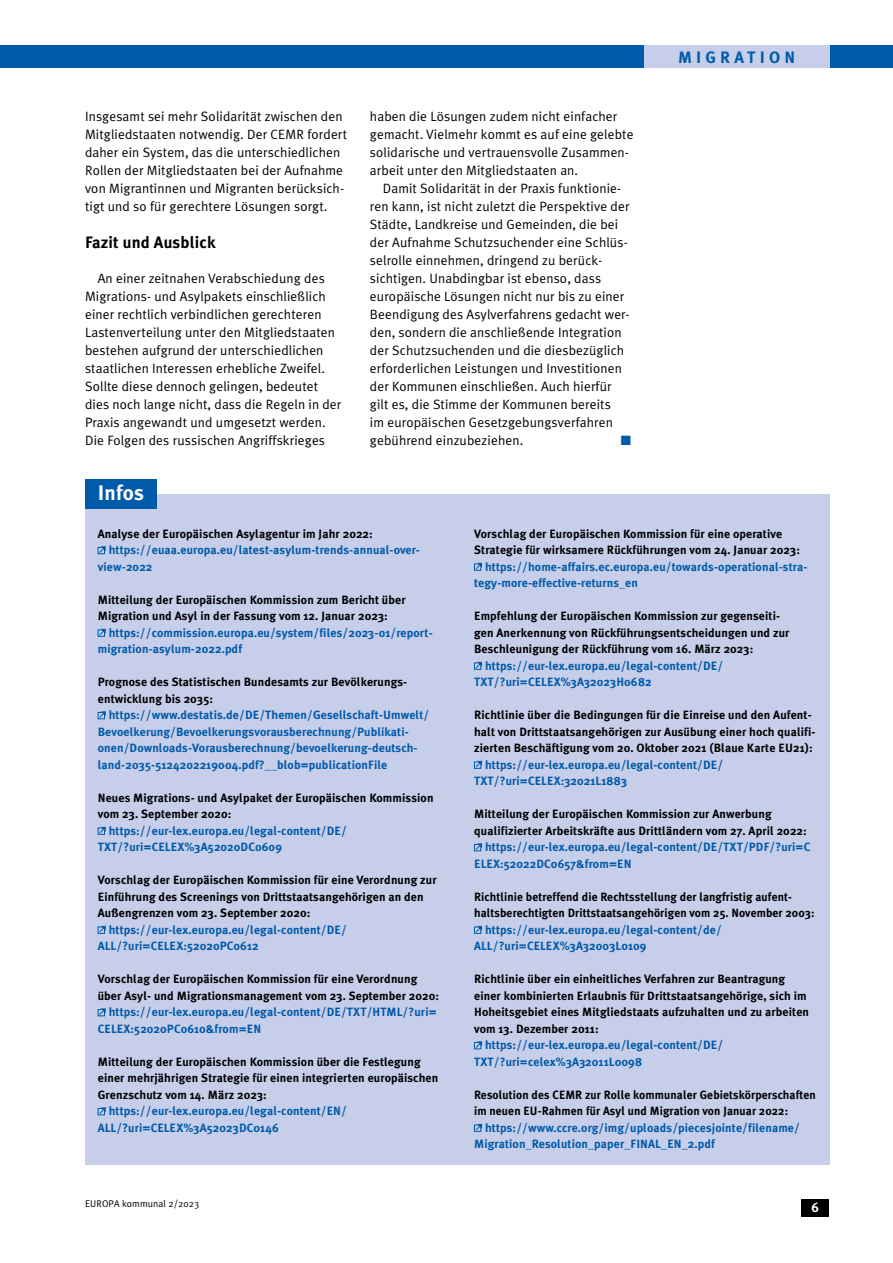
<style>
.page{position:relative;width:893px;height:1263px;background:#fff}
.page>*{position:absolute;margin:0;border:0;box-sizing:border-box;transform-origin:0 0}
.t1{font:700 21px "Meta Plus";letter-spacing:.01em;color:#fff}
.t2{font:700 16.5px "Meta Plus";letter-spacing:.01em;color:#000}
.t3{font:700 16.5px "Meta Plus";letter-spacing:.25em;color:#005aaa}
.t4{font:13.5px/18px "Meta Plus Normal";letter-spacing:.01em;color:#000}
.t5{font:13.5px "Zapf Dingbats ITC";color:#005aaa}
.t6{font:700 13.5px "Meta Plus";color:#fff}
.t7{font:700 12px/16.5px "Meta Plus";letter-spacing:.01em;color:#000}
.t8{font:700 12px/16.5px "Meta Plus";letter-spacing:.01em;color:#005aaa}
.t9{font:9.75px "Meta Plus Normal";letter-spacing:.01em;color:#000}
</style>
<div class="page">
<div style="left:0;top:46px;width:893px;height:22px;background:#005aaa"></div>
<div style="left:644px;top:46px;width:185px;height:22px;background:#c7cee9"></div>
<div style="left:85px;top:495px;width:744px;height:670px;background:#c7cee9"></div>
<div style="left:98px;top:547px;width:7px;height:7px;border:1px solid #005aaa"></div>
<svg style="left:99px;top:546px;width:7px;height:7px"></svg>
<div style="left:98px;top:630px;width:7px;height:7px;border:1px solid #005aaa"></div>
<svg style="left:99px;top:628px;width:7px;height:8px"></svg>
<div style="left:98px;top:712px;width:7px;height:7px;border:1px solid #005aaa"></div>
<svg style="left:99px;top:711px;width:7px;height:7px"></svg>
<div style="left:98px;top:828px;width:7px;height:7px;border:1px solid #005aaa"></div>
<svg style="left:99px;top:826px;width:7px;height:8px"></svg>
<div style="left:98px;top:927px;width:7px;height:7px;border:1px solid #005aaa"></div>
<svg style="left:99px;top:925px;width:7px;height:8px"></svg>
<div style="left:98px;top:1009px;width:7px;height:7px;border:1px solid #005aaa"></div>
<svg style="left:99px;top:1008px;width:7px;height:7px"></svg>
<div style="left:98px;top:1108px;width:7px;height:7px;border:1px solid #005aaa"></div>
<svg style="left:99px;top:1107px;width:7px;height:7px"></svg>
<div style="left:474px;top:564px;width:7px;height:7px;border:1px solid #005aaa"></div>
<svg style="left:475px;top:562px;width:8px;height:8px"></svg>
<div style="left:474px;top:663px;width:7px;height:7px;border:1px solid #005aaa"></div>
<svg style="left:475px;top:661px;width:8px;height:8px"></svg>
<div style="left:474px;top:762px;width:7px;height:7px;border:1px solid #005aaa"></div>
<svg style="left:475px;top:760px;width:8px;height:8px"></svg>
<div style="left:474px;top:844px;width:7px;height:7px;border:1px solid #005aaa"></div>
<svg style="left:475px;top:843px;width:8px;height:7px"></svg>
<div style="left:474px;top:927px;width:7px;height:7px;border:1px solid #005aaa"></div>
<svg style="left:475px;top:925px;width:8px;height:8px"></svg>
<div style="left:474px;top:1042px;width:7px;height:7px;border:1px solid #005aaa"></div>
<svg style="left:475px;top:1041px;width:8px;height:7px"></svg>
<div style="left:474px;top:1125px;width:7px;height:7px;border:1px solid #005aaa"></div>
<svg style="left:475px;top:1123px;width:8px;height:8px"></svg>
<div style="left:85px;top:479px;width:72px;height:30px;background:#005aaa"></div>
<div style="left:801px;top:1199px;width:28px;height:17px;background:#000"></div>
<p class="t4" style="left:85px;top:107px;width:264px">Insgesamt sei mehr Solidarität zwischen den Mitgliedstaaten notwendig. Der CEMR fordert daher ein System, das die unterschiedlichen Rollen der Mitgliedstaaten bei der Aufnahme von Migrantinnen und Migranten berücksich&shy;tigt und so für gerechtere Lösungen sorgt.</p>
<h2 class="t2" style="left:85px;top:233px;width:132px">Fazit und Ausblick</h2>
<p class="t4" style="left:85px;top:269px;width:258px;text-indent:13px">An einer zeitnahen Verabschiedung des Migrations- und Asylpakets einschließlich einer rechtlich verbindlichen gerechteren Lastenverteilung unter den Mitgliedstaaten bestehen aufgrund der unterschiedlichen staatlichen Interessen erhebliche Zweifel.<br>Sollte diese dennoch gelingen, bedeutet dies noch lange nicht, dass die Regeln in der Praxis angewandt und umgesetzt werden.<br>Die Folgen des russischen Angriffskrieges</p>
<h1 class="t1" style="left:98px;top:481px;width:48px">Infos</h1>
<p class="t4" style="left:370px;top:107px;width:265px">haben die Lösungen zudem nicht einfacher gemacht. Vielmehr kommt es auf eine gelebte solidarische und vertrauensvolle Zusammen&shy;arbeit unter den Mitgliedstaaten an.</p>
<p class="t4" style="left:370px;top:179px;width:261px;text-indent:13px">Damit Solidarität in der Praxis funktionie&shy;ren kann, ist nicht zuletzt die Perspektive der Städte, Landkreise und Gemeinden, die bei der Aufnahme Schutzsuchender eine Schlüs&shy;selrolle einnehmen, dringend zu berück&shy;sichtigen. Unabdingbar ist ebenso, dass europäische Lösungen nicht nur bis zu einer Beendigung des Asylverfahrens gedacht wer&shy;den, sondern die anschließende Integration der Schutzsuchenden und die diesbezüglich erforderlichen Leistungen und Investitionen der Kommunen einschließen. Auch hierfür gilt es, die Stimme der Kommunen bereits<br>im europäischen Gesetzgebungsverfahren gebührend einzubeziehen.</p>
<p class="t5" style="left:621px;top:434px;width:12px">■</p>
<h2 class="t3" style="left:678px;top:48px;width:119px">MIGRATION</h2>
<p class="t7" style="left:98px;top:525px;width:277px">Analyse der Europäischen Asylagentur im Jahr 2022:</p>
<p class="t8" style="left:98px;top:542px;width:323px;text-indent:11px">https://euaa.europa.eu/latest-asylum-trends-annual-over&shy;view-2022</p>
<p class="t7" style="left:98px;top:591px;width:309px">Mitteilung der Europäischen Kommission zum Bericht über<br>Migration und Asyl in der Fassung vom 12. Januar 2023:</p>
<p class="t8" style="left:98px;top:624px;width:335px;text-indent:11px">https://commission.europa.eu/system/files/2023-01/report&shy;migration-asylum-2022.pdf</p>
<p class="t7" style="left:98px;top:674px;width:311px">Prognose des Statistischen Bundesamts zur Bevölkerungs&shy;entwicklung bis 2035:</p>
<p class="t8" style="left:98px;top:707px;width:333px;text-indent:11px">https://www.destatis.de/DE/Themen/Gesellschaft-Umwelt/ Bevoelkerung/Bevoelkerungsvorausberechnung/Publikati&shy;onen/Downloads-Vorausberechnung/bevoelkerung-deutsch&shy;land-2035-5124202219004.pdf?__blob=publicationFile</p>
<p class="t7" style="left:98px;top:789px;width:337px">Neues Migrations- und Asylpaket der Europäischen Kommission vom 23. September 2020:</p>
<p class="t8" style="left:98px;top:822px;width:251px;text-indent:11px">https://eur-lex.europa.eu/legal-content/DE/<br>TXT/?uri=CELEX%3A52020DC0609</p>
<p class="t7" style="left:98px;top:872px;width:340px">Vorschlag der Europäischen Kommission für eine Verordnung zur<br>Einführung des Screenings von Drittstaatsangehörigen an den<br>Außengrenzen vom 23. September 2020:</p>
<p class="t8" style="left:98px;top:921px;width:251px;text-indent:11px">https://eur-lex.europa.eu/legal-content/DE/<br>ALL/?uri=CELEX:52020PC0612</p>
<p class="t7" style="left:98px;top:971px;width:343px">Vorschlag der Europäischen Kommission für eine Verordnung über Asyl- und Migrationsmanagement vom 23. September 2020:</p>
<p class="t8" style="left:98px;top:1004px;width:340px;text-indent:11px">https://eur-lex.europa.eu/legal-content/DE/TXT/HTML/?uri=<br>CELEX:52020PC0610&amp;from=EN</p>
<p class="t7" style="left:98px;top:1053px;width:342px">Mitteilung der Europäischen Kommission über die Festlegung einer mehrjährigen Strategie für einen integrierten europäischen<br>Grenzschutz vom 14. März 2023:</p>
<p class="t8" style="left:98px;top:1103px;width:251px;text-indent:11px">https://eur-lex.europa.eu/legal-content/EN/<br>ALL/?uri=CELEX%3A52023DC0146</p>
<p class="t9" style="left:85px;top:1198px;width:116px">EUROPA kommunal 2/2023</p>
<p class="t7" style="left:474px;top:525px;width:327px">Vorschlag der Europäischen Kommission für eine operative<br>Strategie für wirksamere Rückführungen vom 24. Januar 2023:</p>
<p class="t8" style="left:474px;top:558px;width:335px;text-indent:11px">https://home-affairs.ec.europa.eu/towards-operational-stra&shy;tegy-more-effective-returns_en</p>
<p class="t7" style="left:474px;top:608px;width:317px">Empfehlung der Europäischen Kommission zur gegenseiti&shy;gen Anerkennung von Rückführungsentscheidungen und zur<br>Beschleunigung der Rückführung vom 16. März 2023:</p>
<p class="t8" style="left:474px;top:657px;width:250px;text-indent:11px">https://eur-lex.europa.eu/legal-content/DE/<br>TXT/?uri=CELEX%3A32023H0682</p>
<p class="t7" style="left:474px;top:707px;width:343px">Richtlinie über die Bedingungen für die Einreise und den Aufent&shy;halt von Drittstaatsangehörigen zur Ausübung einer hoch qualifi&shy;zierten Beschäftigung vom 20. Oktober 2021 (Blaue Karte EU21):</p>
<p class="t8" style="left:474px;top:756px;width:250px;text-indent:11px">https://eur-lex.europa.eu/legal-content/DE/<br>TXT/?uri=CELEX:32021L1883</p>
<p class="t7" style="left:474px;top:806px;width:334px">Mitteilung der Europäischen Kommission zur Anwerbung qualifizierter Arbeitskräfte aus Drittländern vom 27. April 2022:</p>
<p class="t8" style="left:474px;top:839px;width:338px;text-indent:11px">https://eur-lex.europa.eu/legal-content/DE/TXT/PDF/?uri=C<br>ELEX:52022DC0657&amp;from=EN</p>
<p class="t7" style="left:474px;top:888px;width:342px">Richtlinie betreffend die Rechtsstellung der langfristig aufent&shy;haltsberechtigten Drittstaatsangehörigen vom 25. November 2003:</p>
<p class="t8" style="left:474px;top:921px;width:249px;text-indent:11px">https://eur-lex.europa.eu/legal-content/de/<br>ALL/?uri=CELEX%3A32003L0109</p>
<p class="t7" style="left:474px;top:971px;width:336px">Richtlinie über ein einheitliches Verfahren zur Beantragung einer kombinierten Erlaubnis für Drittstaatsangehörige, sich im Hoheitsgebiet eines Mitgliedstaats aufzuhalten und zu arbeiten vom 13. Dezember 2011:</p>
<p class="t8" style="left:474px;top:1037px;width:250px;text-indent:11px">https://eur-lex.europa.eu/legal-content/DE/<br>TXT/?uri=celex%3A32011L0098</p>
<p class="t7" style="left:474px;top:1086px;width:343px">Resolution des CEMR zur Rolle kommunaler Gebietskörperschaften im neuen EU-Rahmen für Asyl und Migration von Januar 2022:</p>
<p class="t8" style="left:474px;top:1119px;width:327px;text-indent:11px">https://www.ccre.org/img/uploads/piecesjointe/filename/<br>Migration_Resolution_paper_FINAL_EN_2.pdf</p>
<p class="t6" style="left:812px;top:1199px;width:9px">6</p>
</div>
